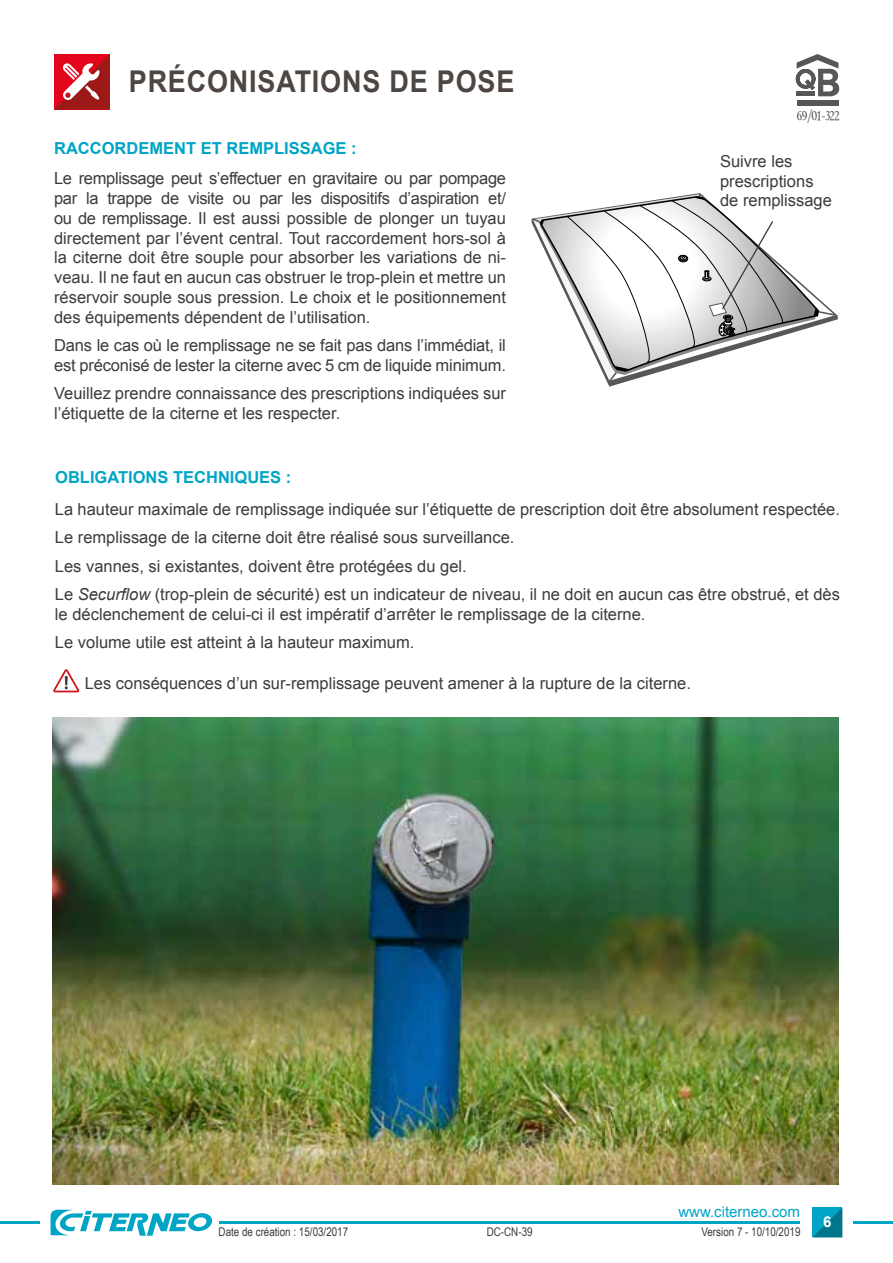
<style>
.page{position:relative;width:893px;height:1263px;background:#fff}
.page>*{position:absolute;margin:0;border:0;box-sizing:border-box;transform-origin:0 0}
.t1{font:700 30px "Arial";letter-spacing:.03em;color:#4e4642;scale:.9 1}
.t2{font:16.5px/19.8px "Arial";color:#3d3c3b}
.t3{font:700 16.5px "Arial";color:#00a5c5}
.t4{font:italic 15.75px "Monotype Corsiva";color:#575756;scale:.85 1}
.t5{font:15px "Arial";color:#00a5c5}
.t6{font:700 15px "Arial";color:#fff}
.t7{font:12px "Arial Narrow";color:#3c3c3b}
.s1{font-style:italic}
</style>
<div class="page">
<hr style="left:0;top:1221px;width:39px;height:3px;background:#00a5c5">
<hr style="left:854px;top:1221px;width:39px;height:3px;background:#00a5c5">
<hr style="left:219px;top:1221px;width:581px;height:3px;background:#00a5c5">
<svg style="left:812px;top:1207px;width:30px;height:30px"></svg>
<svg style="left:51px;top:1210px;width:161px;height:26px"></svg>
<svg style="left:531px;top:193px;width:306px;height:191px"></svg>
<svg style="left:790px;top:195px;width:30px;height:178px"></svg>
<svg style="left:814px;top:308px;width:4px;height:8px"></svg>
<svg style="left:533px;top:194px;width:257px;height:187px"></svg>
<svg style="left:53px;top:669px;width:26px;height:23px"></svg>
<img style="left:53px;top:718px;width:786px;height:466px">
<svg style="left:54px;top:54px;width:56px;height:55px;background:#cb3d45"></svg>
<div style="left:797px;top:100px;width:41px;height:5px;background:#575756"></div>
<svg style="left:796px;top:54px;width:43px;height:42px"></svg>
<h1 class="t1" style="left:129px;top:61px;width:430px">PRÉCONISATIONS DE POSE</h1>
<p class="t3" style="left:54px;top:137px;width:304px">RACCORDEMENT ET REMPLISSAGE :</p>
<p class="t2" style="left:54px;top:169px;width:453px;text-align:justify">Le remplissage peut s’effectuer en gravitaire ou par pompage par la trappe de visite ou par les dispositifs d’aspiration et/ ou de remplissage. Il est aussi possible de plonger un tuyau directement par l’évent central. Tout raccordement hors-sol à la citerne doit être souple pour absorber les variations de ni&shy;veau. Il ne faut en aucun cas obstruer le trop-plein et mettre un réservoir souple sous pression. Le choix et le positionnement des équipements dépendent de l’utilisation.</p>
<p class="t2" style="left:54px;top:336px;width:453px">Dans le cas où le remplissage ne se fait pas dans l’immédiat, il est préconisé de lester la citerne avec 5 cm de liquide minimum.</p>
<p class="t2" style="left:54px;top:384px;width:453px">Veuillez prendre connaissance des prescriptions indiquées sur l’étiquette de la citerne et les respecter.</p>
<p class="t3" style="left:55px;top:466px;width:238px">OBLIGATIONS TECHNIQUES :</p>
<p class="t4" style="left:796px;top:105px;width:57px">69/01-322</p>
<p class="t2" style="left:720px;top:151px;width:113px">Suivre les prescriptions de remplissage</p>
<p class="t2" style="left:55px;top:495px;width:786px;line-height:28.3px">La hauteur maximale de remplissage indiquée sur l’étiquette de prescription doit être absolument respectée.<br>Le remplissage de la citerne doit être réalisé sous surveillance.<br>Les vannes, si existantes, doivent être protégées du gel.<br>Le <span class="s1">Securflow</span> (trop-plein de sécurité) est un indicateur de niveau, il ne doit en aucun cas être obstrué, et dès</p>
<p class="t2" style="left:55px;top:600px;width:592px;line-height:28.3px">le déclenchement de celui-ci il est impératif d’arrêter le remplissage de la citerne.<br>Le volume utile est atteint à la hauteur maximum.</p>
<p class="t2" style="left:85px;top:673px;width:608px">Les conséquences d’un sur-remplissage peuvent amener à la rupture de la citerne.</p>
<p class="t5" style="left:678px;top:1202px;width:123px">www.citerneo.com</p>
<p class="t7" style="left:219px;top:1223px;width:131px">Date de création : 15/03/2017</p>
<p class="t7" style="left:487px;top:1223px;width:47px">DC-CN-39</p>
<p class="t7" style="left:701px;top:1223px;width:101px">Version 7 - 10/10/2019</p>
<p class="t6" style="left:823px;top:1211px;width:10px">6</p>
</div>
